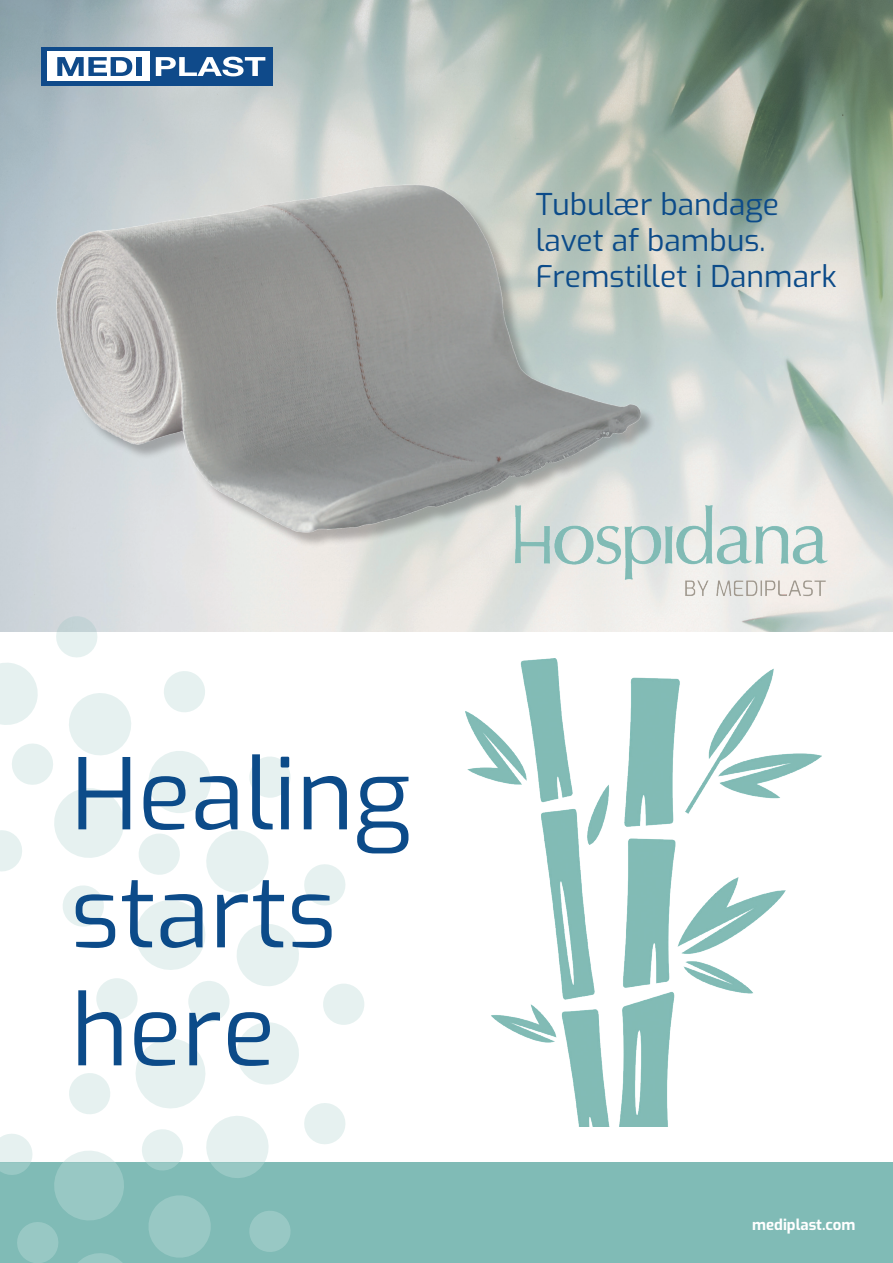
<style>
.page{position:relative;width:893px;height:1263px;background:#fff}
.page>*{position:absolute;margin:0;border:0;box-sizing:border-box;transform-origin:0 0}
.t1{font:98.25px/117.9px "Exo";color:#0c4b89}
.t2{font:30px/36px "Exo";color:#0c4b89}
.t3{font:700 15px "Exo";color:#fff}
</style>
<div class="page">
<img style="left:0;top:0;width:893px;height:631px">
<div style="left:0;top:1162px;width:893px;height:101px;background:#80bbb6"></div>
<div style="left:41px;top:47px;width:232px;height:38px;background:#0f4a8a"></div>
<div style="left:47px;top:51px;width:103px;height:30px;background:#fff"></div>
<div style="left:323px;top:983px;width:41px;height:42px;background:#e6f1f0;border-radius:50%"></div>
<div style="left:96px;top:978px;width:42px;height:41px;background:#e6f1f0;border-radius:50%"></div>
<div style="left:188px;top:981px;width:42px;height:41px;background:#e6f1f0;border-radius:50%"></div>
<svg style="left:0;top:1021px;width:348px;height:242px"></svg>
<svg style="left:0;top:614px;width:348px;height:374px"></svg>
<img style="left:34px;top:53px;width:632px;height:599px">
<img style="left:465px;top:658px;width:357px;height:469px">
<img style="left:516px;top:505px;width:312px;height:92px">
<p class="t2" style="left:536px;top:185px;width:302px">Tubulær bandage lavet af bambus.<br>Fremstillet i Danmark</p>
<h1 class="t1" style="left:71px;top:729px;width:341px">Healing starts here</h1>
<p class="t3" style="left:752px;top:1213px;width:105px">mediplast.com</p>
</div>
